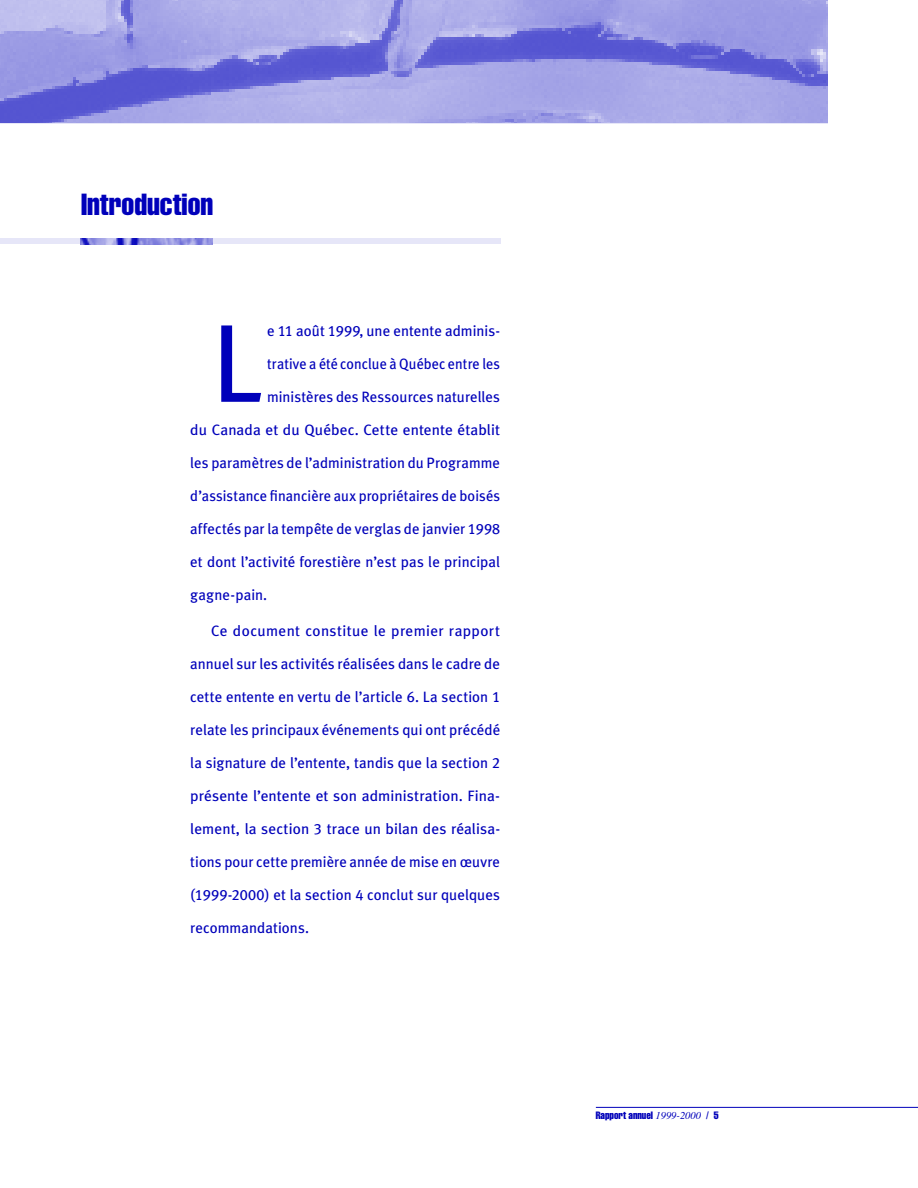
<style>
.page{position:relative;width:918px;height:1188px;background:#fff}
.page>*{position:absolute;margin:0;border:0;box-sizing:border-box;transform-origin:0 0}
.t1{font:110.85px "Meta Plus";color:#0000ba}
.t2{font:extra-condensed 30px "Helvetica";color:#0000ba}
.t3{font:15px "Meta Plus";letter-spacing:.005em;color:#0000ba}
.t4{font:15px/33px "Meta Plus";letter-spacing:.005em;color:#0000ba;scale:1.04 1}
.t5{font:15px "Meta Plus";letter-spacing:.025em;color:#0000ba}
.t6{font:15px "Meta Plus";letter-spacing:.005em;color:#0000ba;scale:.95 1}
.t7{font:extra-condensed 10.5px "Helvetica";color:#0000ba}
.s1{font-family:"Meta Plus Book Caps"}
.s2{font-family:"Times";font-style:italic;font-stretch:normal}
</style>
<div class="page">
<hr style="left:596px;top:1107px;width:322px;height:1px;background:#0000ba">
<img style="left:0;top:0;width:828px;height:123px">
<div style="left:0;top:238px;width:500px;height:6px;background:#e6e6f8"></div>
<img style="left:81px;top:238px;width:132px;height:6px">
<p class="t2" style="left:81px;top:185px;width:134px">Introduction</p>
<p class="t1" style="left:211px;top:299px;width:53px">L</p>
<p class="t3" style="left:267px;top:322px;width:235px">e <span class="s1">11</span> août <span class="s1">1999</span>, une entente adminis-</p>
<p class="t6" style="left:267px;top:355px;width:247px">trative a été conclue à Québec entre les</p>
<p class="t3" style="left:267px;top:388px;width:235px">ministères des Ressources naturelles</p>
<p class="t3" style="left:190px;top:421px;width:311px">du Canada et du Québec. Cette entente établit</p>
<p class="t3" style="left:190px;top:454px;width:311px">les paramètres de l’administration du Programme</p>
<p class="t3" style="left:190px;top:487px;width:311px">d’assistance financière aux propriétaires de boisés</p>
<p class="t3" style="left:190px;top:520px;width:311px">affectés par la tempête de verglas de janvier <span class="s1">1998</span></p>
<p class="t3" style="left:190px;top:553px;width:311px">et dont l’activité forestière n’est pas le principal</p>
<p class="t3" style="left:190px;top:586px;width:78px">gagne-pain.</p>
<p class="t5" style="left:211px;top:622px;width:290px">Ce document constitue le premier rapport</p>
<p class="t3" style="left:190px;top:655px;width:311px">annuel sur les activités réalisées dans le cadre de</p>
<p class="t3" style="left:190px;top:688px;width:311px">cette entente en vertu de l’article <span class="s1">6</span>. La section <span class="s1">1</span></p>
<p class="t3" style="left:190px;top:721px;width:311px">relate les principaux événements qui ont précédé</p>
<p class="t3" style="left:190px;top:754px;width:311px">la signature de l’entente, tandis que la section <span class="s1">2</span></p>
<p class="t4" style="left:190px;top:779px;width:299px">présente l’entente et son administration. Fina&shy;lement, la section <span class="s1">3</span> trace un bilan des réalisa-</p>
<p class="t3" style="left:190px;top:853px;width:311px">tions pour cette première année de mise en œuvre</p>
<p class="t3" style="left:190px;top:886px;width:311px"><span class="s1">(1999-2000)</span> et la section <span class="s1">4</span> conclut sur quelques</p>
<p class="t3" style="left:190px;top:919px;width:120px">recommandations.</p>
<p class="t7" style="left:596px;top:1109px;width:124px">Rapport annuel <span class="s2">1999-2000</span> / 5</p>
</div>
